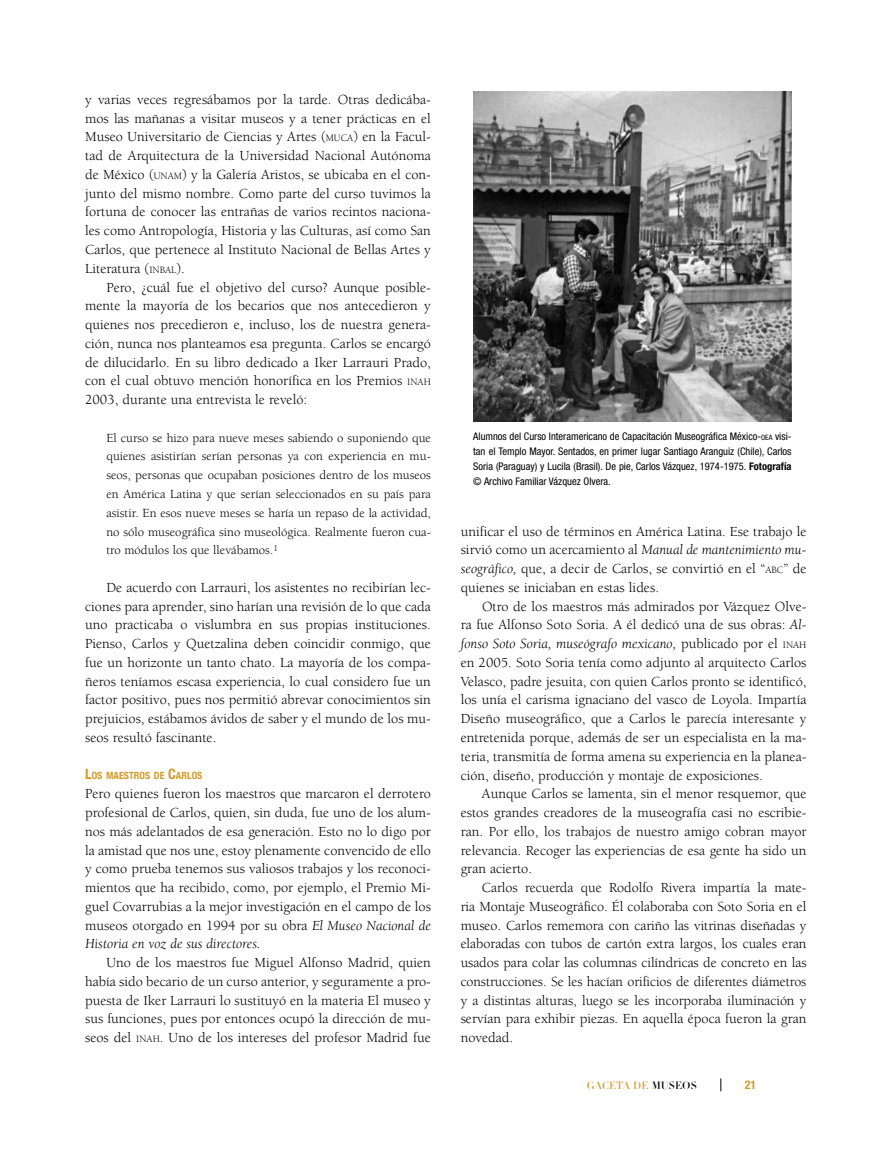
<style>
.page{position:relative;width:881px;height:1149px;background:#fff}
.page>*{position:absolute;margin:0;border:0;box-sizing:border-box;transform-origin:0 0}
.t1{font:14.25px/18.8px "Berkeley Std";color:#000;text-align:justify}
.t2{font:12.75px/18.8px "Berkeley Std";color:#000;text-align:justify}
.t3{font:700 condensed 12px "Helvetica Neue LT Std";color:#d09b2c}
.t4{font:condensed 10.5px/15px "Helvetica Neue LT Std";color:#000;text-align:justify}
.t5{font:10.5px "Didot LT Std Headline";color:#d09b2c}
.t6{font:700 condensed 10.05px "Helvetica Neue";color:#d09b2c}
.s1{font-size:10.05px}
.s2{font-size:14.25px}
.s3{font-style:italic}
.s4{font-size:7.35px}
.s5{font-weight:700}
.s6{color:#000}
</style>
<div class="page">
<svg style="left:720px;top:1078px;width:1px;height:12px"></svg>
<img style="left:473px;top:91px;width:318px;height:330px">
<p class="t1" style="left:85px;top:90px;width:347px">y varias veces regresábamos por la tarde. Otras dedicába&shy;mos las mañanas a visitar museos y a tener prácticas en el Museo Universitario de Ciencias y Artes (<span class="s1">MUCA</span>) en la Facul&shy;tad de Arquitectura de la Universidad Nacional Autónoma de México (<span class="s1">UNAM</span>) y la Galería Aristos, se ubicaba en el con&shy;junto del mismo nombre. Como parte del curso tuvimos la fortuna de conocer las entrañas de varios recintos naciona&shy;les como Antropología, Historia y las Culturas, así como San Carlos, que pertenece al Instituto Nacional de Bellas Artes y Literatura (<span class="s1">INBAL</span>).</p>
<p class="t1" style="left:85px;top:278px;width:347px;text-indent:21px">Pero, ¿cuál fue el objetivo del curso? Aunque posible&shy;mente la mayoría de los becarios que nos antecedieron y quienes nos precedieron e, incluso, los de nuestra genera&shy;ción, nunca nos planteamos esa pregunta. Carlos se encargó de dilucidarlo. En su libro dedicado a Iker Larrauri Prado, con el cual obtuvo mención honorífica en los Premios <span class="s1">INAH </span>2003, durante una entrevista le reveló:</p>
<p class="t2" style="left:106px;top:428px;width:326px">El curso se hizo para nueve meses sabiendo o suponiendo que quienes asistirían serían personas ya con experiencia en mu&shy;seos, personas que ocupaban posiciones dentro de los museos en América Latina y que serían seleccionados en su país para asistir. En esos nueve meses se haría un repaso de la actividad, no sólo museográfica sino museológica. Realmente fueron cua&shy;tro módulos los que llevábamos.<sup>1</sup></p>
<p class="t1" style="left:85px;top:578px;width:347px;text-indent:21px">De acuerdo con Larrauri, los asistentes no recibirían lec&shy;ciones para aprender, sino harían una revisión de lo que cada uno practicaba o vislumbra en sus propias instituciones.<br>Pienso, Carlos y Quetzalina deben coincidir conmigo, que fue un horizonte un tanto chato. La mayoría de los compa&shy;ñeros teníamos escasa experiencia, lo cual considero fue un factor positivo, pues nos permitió abrevar conocimientos sin prejuicios, estábamos ávidos de saber y el mundo de los mu&shy;seos resultó fascinante.</p>
<p class="t6" style="left:85px;top:767px;width:119px"><span class="s2">L</span>OS MAESTROS DE <span class="s2">C</span>ARLOS</p>
<p class="t1" style="left:85px;top:784px;width:347px">Pero quienes fueron los maestros que marcaron el derrotero profesional de Carlos, quien, sin duda, fue uno de los alum&shy;nos más adelantados de esa generación. Esto no lo digo por la amistad que nos une, estoy plenamente convencido de ello y como prueba tenemos sus valiosos trabajos y los reconoci&shy;mientos que ha recibido, como, por ejemplo, el Premio Mi&shy;guel Covarrubias a la mejor investigación en el campo de los museos otorgado en 1994 por su obra <span class="s3">El Museo Nacional de Historia en voz de sus directores.</span></p>
<p class="t1" style="left:85px;top:953px;width:347px;text-indent:21px">Uno de los maestros fue Miguel Alfonso Madrid, quien había sido becario de un curso anterior, y seguramente a pro&shy;puesta de Iker Larrauri lo sustituyó en la materia El museo y sus funciones, pues por entonces ocupó la dirección de mu&shy;seos del <span class="s1">INAH</span>. Uno de los intereses del profesor Madrid fue</p>
<p class="t4" style="left:473px;top:428px;width:320px">Alumnos del Curso Interamericano de Capacitación Museográfica México-<span class="s4">OEA</span> visi&shy;tan el Templo Mayor. Sentados, en primer lugar Santiago Aranguiz (Chile), Carlos Soria (Paraguay) y Lucila (Brasil). De pie, Carlos Vázquez, 1974-1975. <span class="s5">Fotografía </span>© Archivo Familiar Vázquez Olvera.</p>
<p class="t1" style="left:460px;top:521px;width:347px">unificar el uso de términos en América Latina. Ese trabajo le sirvió como un acercamiento al <span class="s3">Manual de mantenimiento mu&shy;seográfico,</span> que, a decir de Carlos, se convirtió en el “<span class="s1">ABC</span>” de quienes se iniciaban en estas lides.</p>
<p class="t1" style="left:460px;top:596px;width:347px;text-indent:21px">Otro de los maestros más admirados por Vázquez Olve&shy;ra fue Alfonso Soto Soria. A él dedicó una de sus obras: <span class="s3">Al&shy;fonso Soto Soria, museógrafo mexicano,</span> publicado por el <span class="s1">INAH </span>en 2005. Soto Soria tenía como adjunto al arquitecto Carlos Velasco, padre jesuita, con quien Carlos pronto se identificó, los unía el carisma ignaciano del vasco de Loyola. Impartía Diseño museográfico, que a Carlos le parecía interesante y entretenida porque, además de ser un especialista en la ma&shy;teria, transmitía de forma amena su experiencia en la planea&shy;ción, diseño, producción y montaje de exposiciones.</p>
<p class="t1" style="left:460px;top:784px;width:347px;text-indent:21px">Aunque Carlos se lamenta, sin el menor resquemor, que estos grandes creadores de la museografía casi no escribie&shy;ran. Por ello, los trabajos de nuestro amigo cobran mayor relevancia. Recoger las experiencias de esa gente ha sido un gran acierto.</p>
<p class="t1" style="left:460px;top:878px;width:347px;text-indent:21px">Carlos recuerda que Rodolfo Rivera impartía la mate&shy;ria Montaje Museográfico. Él colaboraba con Soto Soria en el museo. Carlos rememora con cariño las vitrinas diseñadas y elaboradas con tubos de cartón extra largos, los cuales eran usados para colar las columnas cilíndricas de concreto en las construcciones. Se les hacían orificios de diferentes diámetros y a distintas alturas, luego se les incorporaba iluminación y servían para exhibir piezas. En aquella época fueron la gran novedad.</p>
<p class="t5" style="left:586px;top:1078px;width:111px">GACETA DE <span class="s6">MUSEOS</span></p>
<p class="t3" style="left:744px;top:1077px;width:13px">21</p>
</div>
